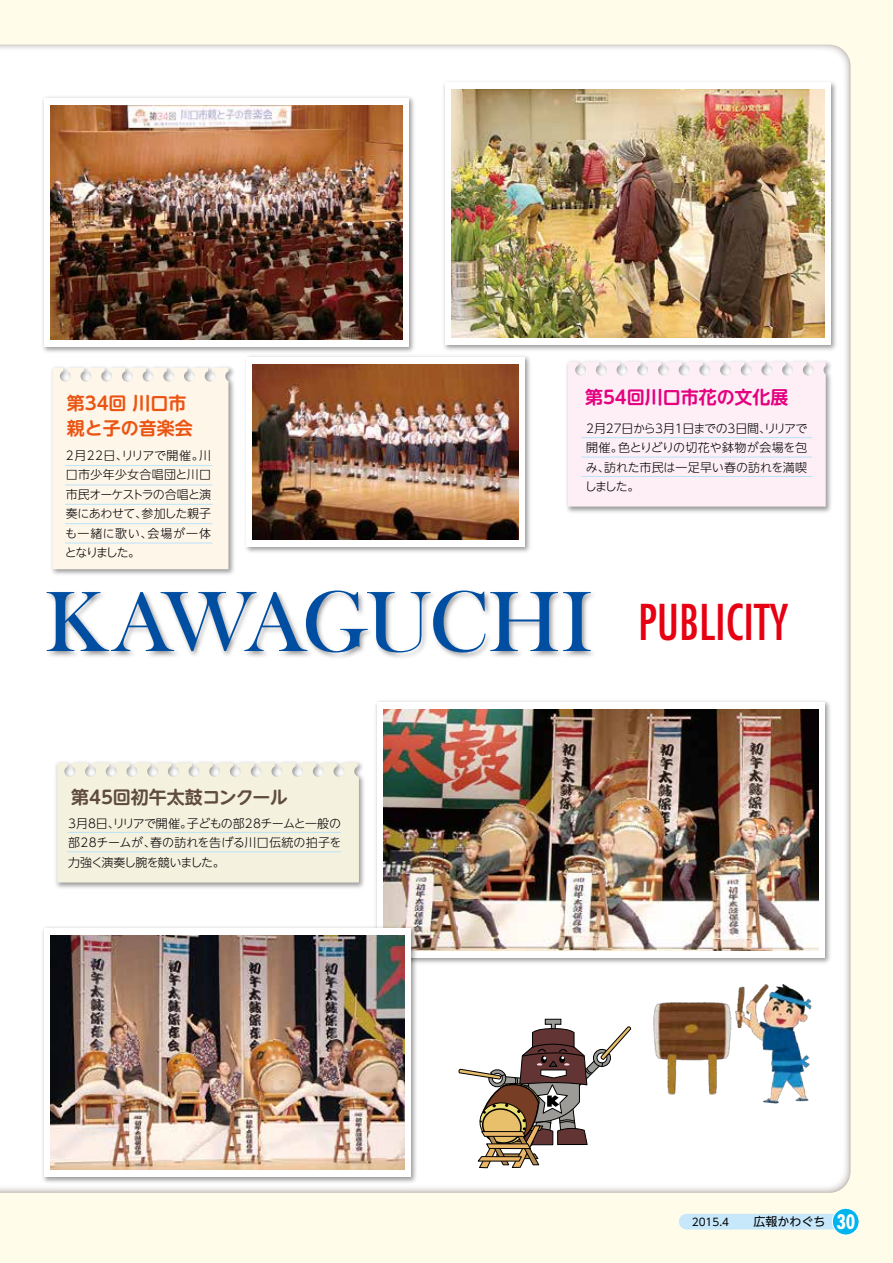
<style>
.page{position:relative;width:893px;height:1263px;background:#fffdea}
.page>*{position:absolute;margin:0;border:0;box-sizing:border-box;transform-origin:0 0}
.t1{font:88.5px "Bask Old Face";letter-spacing:-.035em;color:#004ea2}
.t2{font:condensed 48px "Futura";color:#e60012}
.t3{font:700 condensed 19.5px "Futura";color:#fff}
.t4{font:700 18px/25.5px "UD Shin M Go Pro De";color:#ea5514}
.t5{font:700 18px "UD Shin M Go Pro De";color:#604c3f}
.t6{font:700 18px "UD Shin M Go Pro De";color:#e4007f}
.t7{font:300 12px/19.5px "UD Shin Go NT Pro";letter-spacing:-.015em;color:#000}
.t8{font:300 12px/19.5px "UD Shin Go NT Pro";letter-spacing:.01em;color:#000}
.t9{font:300 12px/19.5px "UD Shin Go NT Pro";letter-spacing:-.04em;color:#000}
.t10{font:300 12px/19.5px "UD Shin Go NT Pro";letter-spacing:-.055em;color:#000}
.t11{font:300 12px "UD Shin Go NT Pro";letter-spacing:-.075em;color:#000}
.t12{font:300 12px "UD Shin Go NT Pro";letter-spacing:.025em;color:#000}
.t13{font:12px "UD Shin Go NT Pro";color:#000}
.t14{font:10.5px "UD Shin Go NT Pro";color:#000}
</style>
<div class="page">
<div style="left:679px;top:1214px;width:180px;height:15px;background:#c7e8fa;border-radius:8px"></div>
<div style="left:832px;top:1208px;width:27px;height:27px;background:#00b4ed;border-radius:50%"></div>
<div style="left:832px;top:1208px;width:27px;height:27px;border:1px solid #fff;border-radius:50%"></div>
<div style="left:0;top:45px;width:850px;height:1148px;background:#fff"></div>
<img style="left:53px;top:759px;width:315px;height:132px">
<div style="left:57px;top:763px;width:302px;height:119px;background:#f5f1df"></div>
<img style="left:373px;top:698px;width:460px;height:268px">
<div style="left:377px;top:702px;width:447px;height:256px;background:#fff"></div>
<img style="left:383px;top:709px;width:435px;height:241px">
<img style="left:39px;top:94px;width:378px;height:261px">
<div style="left:44px;top:98px;width:365px;height:248px;background:#fff"></div>
<img style="left:50px;top:105px;width:352px;height:234px">
<img style="left:48px;top:363px;width:189px;height:210px">
<img style="left:224px;top:363px;width:14px;height:17px">
<svg style="left:53px;top:368px;width:176px;height:201px"></svg>
<hr style="left:65px;top:465px;width:147px;height:1px;background:#bae3f9">
<hr style="left:65px;top:485px;width:147px;height:1px;background:#bae3f9">
<hr style="left:65px;top:504px;width:147px;height:1px;background:#bae3f9">
<hr style="left:65px;top:523px;width:147px;height:1px;background:#bae3f9">
<hr style="left:65px;top:543px;width:147px;height:1px;background:#bae3f9">
<hr style="left:67px;top:851px;width:274px;height:1px;background:#bae3f9">
<hr style="left:67px;top:832px;width:274px;height:1px;background:#bae3f9">
<img style="left:242px;top:353px;width:292px;height:203px">
<div style="left:246px;top:357px;width:279px;height:190px;background:#fff"></div>
<img style="left:253px;top:364px;width:266px;height:176px">
<img style="left:40px;top:924px;width:379px;height:261px">
<div style="left:44px;top:928px;width:367px;height:248px;background:#fff"></div>
<img style="left:50px;top:935px;width:354px;height:234px">
<img style="left:441px;top:78px;width:398px;height:275px">
<div style="left:445px;top:82px;width:386px;height:262px;background:#fff"></div>
<img style="left:451px;top:89px;width:373px;height:248px">
<img style="left:652px;top:971px;width:161px;height:136px">
<svg style="left:458px;top:1018px;width:174px;height:151px;background:#c6bbb4"></svg>
<img style="left:564px;top:357px;width:270px;height:158px">
<div style="left:568px;top:362px;width:258px;height:144px;background:#fdeff5"></div>
<hr style="left:582px;top:457px;width:230px;height:1px;background:#bae3f9">
<hr style="left:582px;top:437px;width:230px;height:1px;background:#bae3f9">
<hr style="left:582px;top:476px;width:230px;height:1px;background:#bae3f9">
<img style="left:40px;top:573px;width:562px;height:110px">
<h3 class="t4" style="left:67px;top:389px;width:127px">第34回川口市親と子の音楽会</h3>
<p class="t7" style="left:121px;top:445px;width:84px">リリアで開催。</p>
<p class="t7" style="left:199px;top:445px;width:13px">川</p>
<p class="t7" style="left:66px;top:445px;width:63px">2月22日、</p>
<p class="t12" style="left:66px;top:465px;width:147px">口市少年少女合唱団と川口</p>
<p class="t11" style="left:66px;top:484px;width:147px">市民オーケストラの合唱と演</p>
<p class="t7" style="left:142px;top:503px;width:71px">参加した親子</p>
<p class="t7" style="left:66px;top:503px;width:83px">奏にあわせて、</p>
<p class="t7" style="left:148px;top:523px;width:65px">会場が一体</p>
<p class="t9" style="left:65px;top:523px;width:89px">も一緒に歌い、となりました。</p>
<h3 class="t6" style="left:585px;top:382px;width:205px">第54回川口市花の文化展</h3>
<p class="t7" style="left:586px;top:418px;width:223px">2月27日から3月1日までの3日間リリアで</p>
<p class="t8" style="left:618px;top:418px;width:190px;text-indent:141px">、<br>色とりどりの切花や鉢物が会場を包</p>
<p class="t7" style="left:604px;top:437px;width:204px;text-indent:-18px">開催。<br>訪れた市民は一足早い春の訪れを満喫</p>
<p class="t7" style="left:585px;top:457px;width:56px">み、<br>しました。</p>
<h1 class="t1" style="left:45px;top:573px;width:550px">KAWAGUCHI</h1>
<h2 class="t2" style="left:638px;top:592px;width:152px">PUBLICITY</h2>
<h3 class="t5" style="left:71px;top:782px;width:218px">第45回初午太鼓コンクール</h3>
<p class="t9" style="left:187px;top:813px;width:156px">子どもの部28チームと一般の</p>
<p class="t7" style="left:68px;top:813px;width:125px">3月8日リリアで開催。</p>
<p class="t7" style="left:108px;top:813px;width:13px">、</p>
<p class="t8" style="left:150px;top:832px;width:193px">春の訪れを告げる川口伝統の拍子を</p>
<p class="t10" style="left:68px;top:832px;width:158px">部28チームが、<br>力強く演奏し腕を競いました。</p>
<p class="t14" style="left:692px;top:1214px;width:39px">2015.4</p>
<p class="t13" style="left:753px;top:1212px;width:73px">広報かわぐち</p>
<h3 class="t3" style="left:836px;top:1209px;width:21px">30</h3>
</div>
